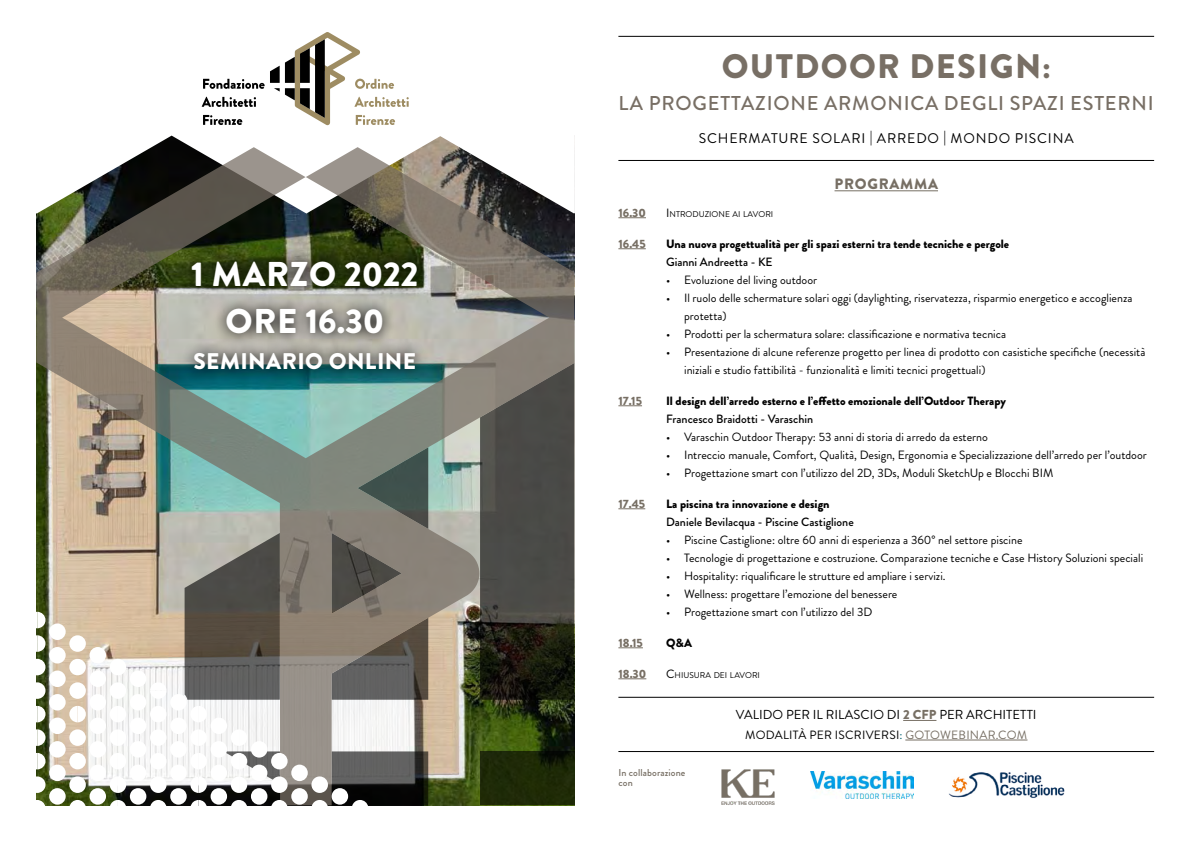
<style>
.page{position:relative;width:1191px;height:842px;background:#fff}
.page>*{position:absolute;margin:0;border:0;box-sizing:border-box;transform-origin:0 0}
.t1{font:900 34.4px/47.5px "Brandon Grotesque";letter-spacing:.015em;color:#fff;text-align:center}
.t2{font:900 34px "Brandon Grotesque";letter-spacing:.04em;color:#786f65}
.t3{font:900 22.7px "Brandon Grotesque";letter-spacing:.02em;color:#fff}
.t4{font:500 20px "Brandon Grotesque";letter-spacing:.04em;color:#786f65}
.t5{font:900 15px "Brandon Grotesque";letter-spacing:.05em;color:#776f64}
.t6{font:14px "Brandon Grotesque";letter-spacing:.06em;color:#000}
.t7{font:13px "Brandon Grotesque";color:#000}
.t8{font:12px/18px "Brandon Grotesque";color:#000}
.t9{font:900 12px "Brandon Grotesque";color:#000}
.t10{font:500 12px "Brandon Grotesque";color:#000}
.t11{font:12px "Brandon Grotesque";letter-spacing:.02em;color:#000}
.t12{font:900 12px "Brandon Grotesque";color:#776f64}
.t13{font:500 10px/10px "Brandon Grotesque";letter-spacing:.01em;color:#776f64}
.t14{font:8.4px "Brandon Grotesque";color:#000}
.s1{font-size:12px}
.s2{font-weight:900;color:#776f64}
.s3{color:#086575}
.s4{color:#776f64}
</style>
<div class="page">
<hr style="left:618px;top:36px;width:536px;height:1px;background:#000">
<hr style="left:618px;top:751px;width:536px;height:1px;background:#000">
<hr style="left:618px;top:697px;width:536px;height:1px;background:#000">
<hr style="left:834px;top:190px;width:104px;height:1px;background:#776f64">
<svg style="left:152px;top:106px;width:423px;height:108px"></svg>
<svg style="left:202px;top:32px;width:207px;height:93px"></svg>
<hr style="left:618px;top:160px;width:536px;height:1px;background:#000">
<svg style="left:618px;top:217px;width:28px;height:1px"></svg>
<svg style="left:618px;top:248px;width:28px;height:1px"></svg>
<svg style="left:618px;top:405px;width:24px;height:1px"></svg>
<svg style="left:618px;top:508px;width:27px;height:1px"></svg>
<svg style="left:618px;top:647px;width:25px;height:1px"></svg>
<svg style="left:618px;top:678px;width:28px;height:1px"></svg>
<img style="left:36px;top:147px;width:538px;height:658px">
<hr style="left:903px;top:720px;width:33px;height:1px;background:#776f64">
<hr style="left:905px;top:740px;width:122px;height:1px;background:#776f64">
<div style="left:291px;top:765px;width:17px;height:16px;background:#fff;border-radius:50%"></div>
<svg style="left:311px;top:751px;width:117px;height:55px;background:#575654"></svg>
<div style="left:291px;top:788px;width:17px;height:17px;background:#fff;border-radius:50%"></div>
<div style="left:89px;top:647px;width:17px;height:16px;background:#fff;border-radius:50%"></div>
<div style="left:89px;top:670px;width:17px;height:17px;background:#fff;border-radius:50%"></div>
<div style="left:89px;top:694px;width:17px;height:16px;background:#fff;border-radius:50%"></div>
<div style="left:89px;top:717px;width:17px;height:17px;background:#fff;border-radius:50%"></div>
<div style="left:89px;top:741px;width:17px;height:17px;background:#fff;border-radius:50%"></div>
<div style="left:89px;top:765px;width:17px;height:16px;background:#fff;border-radius:50%"></div>
<div style="left:89px;top:788px;width:17px;height:17px;background:#fff;border-radius:50%"></div>
<svg style="left:69px;top:635px;width:17px;height:17px"></svg>
<div style="left:49px;top:623px;width:17px;height:17px;background:#fff;border-radius:50%"></div>
<div style="left:49px;top:647px;width:17px;height:16px;background:#fff;border-radius:50%"></div>
<svg style="left:69px;top:659px;width:17px;height:16px"></svg>
<div style="left:49px;top:670px;width:17px;height:17px;background:#fff;border-radius:50%"></div>
<svg style="left:69px;top:682px;width:17px;height:17px"></svg>
<svg style="left:69px;top:706px;width:17px;height:16px"></svg>
<div style="left:49px;top:694px;width:17px;height:16px;background:#fff;border-radius:50%"></div>
<div style="left:69px;top:729px;width:17px;height:17px;background:#fff;border-radius:8px"></div>
<div style="left:49px;top:717px;width:17px;height:17px;background:#fff;border-radius:50%"></div>
<div style="left:69px;top:753px;width:17px;height:16px;background:#fff;border-radius:8px"></div>
<div style="left:49px;top:741px;width:17px;height:17px;background:#fff;border-radius:50%"></div>
<svg style="left:69px;top:776px;width:17px;height:17px"></svg>
<div style="left:49px;top:765px;width:17px;height:16px;background:#fff;border-radius:50%"></div>
<svg style="left:69px;top:800px;width:17px;height:6px"></svg>
<div style="left:49px;top:788px;width:17px;height:17px;background:#fff;border-radius:50%"></div>
<svg style="left:36px;top:612px;width:9px;height:16px"></svg>
<svg style="left:36px;top:635px;width:9px;height:17px"></svg>
<svg style="left:36px;top:659px;width:9px;height:16px"></svg>
<svg style="left:36px;top:682px;width:9px;height:17px"></svg>
<svg style="left:36px;top:706px;width:9px;height:16px"></svg>
<svg style="left:36px;top:729px;width:9px;height:17px"></svg>
<svg style="left:36px;top:753px;width:9px;height:16px"></svg>
<svg style="left:36px;top:776px;width:9px;height:17px"></svg>
<svg style="left:36px;top:800px;width:9px;height:5px"></svg>
<svg style="left:110px;top:533px;width:178px;height:273px"></svg>
<img style="left:721px;top:769px;width:53px;height:36px">
<img style="left:949px;top:772px;width:115px;height:26px">
<img style="left:810px;top:772px;width:103px;height:26px">
<svg style="left:180px;top:249px;width:249px;height:133px;background:#6b786a"></svg>
<h1 class="t1" style="left:191px;top:251px;width:229px">1 MARZO 2022<br>ORE 16.30</h1>
<h3 class="t3" style="left:193px;top:345px;width:224px">SEMINARIO ONLINE</h3>
<h2 class="t2" style="left:721px;top:42px;width:331px">OUTDOOR DESIGN:</h2>
<h3 class="t4" style="left:618px;top:89px;width:537px">LA PROGETTAZIONE ARMONICA DEGLI SPAZI ESTERNI</h3>
<p class="t6" style="left:699px;top:129px;width:376px">SCHERMATURE SOLARI | ARREDO | MONDO PISCINA</p>
<p class="t5" style="left:834px;top:173px;width:105px">PROGRAMMA</p>
<p class="t12" style="left:618px;top:204px;width:29px">16.30</p>
<p class="t12" style="left:618px;top:235px;width:29px">16.45</p>
<p class="t14" style="left:666px;top:208px;width:107px"><span class="s1">I</span>NTRODUZIONE AI LAVORI</p>
<p class="t9" style="left:666px;top:235px;width:344px">Una nuova progettualità per gli spazi esterni tra tende tecniche e pergole</p>
<p class="t10" style="left:666px;top:253px;width:108px">Gianni Andreetta - KE</p>
<p class="t8" style="left:666px;top:271px;width:152px">• Evoluzione del living outdoor</p>
<p class="t8" style="left:684px;top:289px;width:450px;text-indent:-18px">• Il ruolo delle schermature solari oggi (daylighting, riservatezza, risparmio energetico e accoglienza protetta)</p>
<p class="t8" style="left:666px;top:325px;width:341px">• Prodotti per la schermatura solare: classificazione e normativa tecnica</p>
<p class="t8" style="left:684px;top:343px;width:463px;text-indent:-18px">• Presentazione di alcune referenze progetto per linea di prodotto con casistiche specifiche (necessità iniziali e studio fattibilità - funzionalità e limiti tecnici progettuali)</p>
<p class="t9" style="left:666px;top:392px;width:341px">Il design dell’arredo esterno e l’effetto emozionale dell’Outdoor Therapy</p>
<p class="t10" style="left:666px;top:410px;width:149px">Francesco Braidotti - Varaschin</p>
<p class="t8" style="left:666px;top:428px;width:323px">• Varaschin Outdoor Therapy: 53 anni di storia di arredo da esterno</p>
<p class="t8" style="left:666px;top:446px;width:482px">• Intreccio manuale, Comfort, Qualità, Design, Ergonomia e Specializzazione dell’arredo per l’outdoor</p>
<p class="t8" style="left:666px;top:464px;width:389px">• Progettazione smart con l’utilizzo del 2D, 3Ds, Moduli SketchUp e Blocchi BIM</p>
<p class="t9" style="left:666px;top:495px;width:165px">La piscina tra innovazione e design</p>
<p class="t10" style="left:666px;top:513px;width:189px">Daniele Bevilacqua - Piscine Castiglione</p>
<p class="t8" style="left:666px;top:531px;width:358px">• Piscine Castiglione: oltre 60 anni di esperienza a 360° nel settore piscine</p>
<p class="t8" style="left:666px;top:549px;width:478px">• Tecnologie di progettazione e costruzione. Comparazione tecniche e Case History Soluzioni speciali</p>
<p class="t8" style="left:666px;top:567px;width:281px">• Hospitality: riqualificare le strutture ed ampliare i servizi.</p>
<p class="t8" style="left:666px;top:585px;width:233px">• Wellness: progettare l’emozione del benessere</p>
<p class="t8" style="left:666px;top:603px;width:208px">• Progettazione smart con l’utilizzo del 3D</p>
<p class="t9" style="left:666px;top:634px;width:27px">Q&amp;A</p>
<p class="t14" style="left:666px;top:669px;width:94px"><span class="s1">C</span>HI USURA DEI LAVORI</p>
<p class="t7" style="left:736px;top:706px;width:302px">VALIDO PER IL RILASCIO DI <span class="s2">2 CFP</span> PER ARCHITETTI</p>
<p class="t11" style="left:745px;top:726px;width:284px">MODALITÀ PER ISCRIVERSI<span class="s3">:</span> <span class="s4">GOTOWEBINAR.COM</span></p>
<p class="t13" style="left:618px;top:768px;width:68px">In collaborazione con</p>
<p class="t12" style="left:618px;top:392px;width:25px">17.15</p>
<p class="t12" style="left:618px;top:495px;width:28px">17.45</p>
<p class="t12" style="left:618px;top:634px;width:26px">18.15</p>
<p class="t12" style="left:618px;top:665px;width:29px">18.30</p>
</div>
